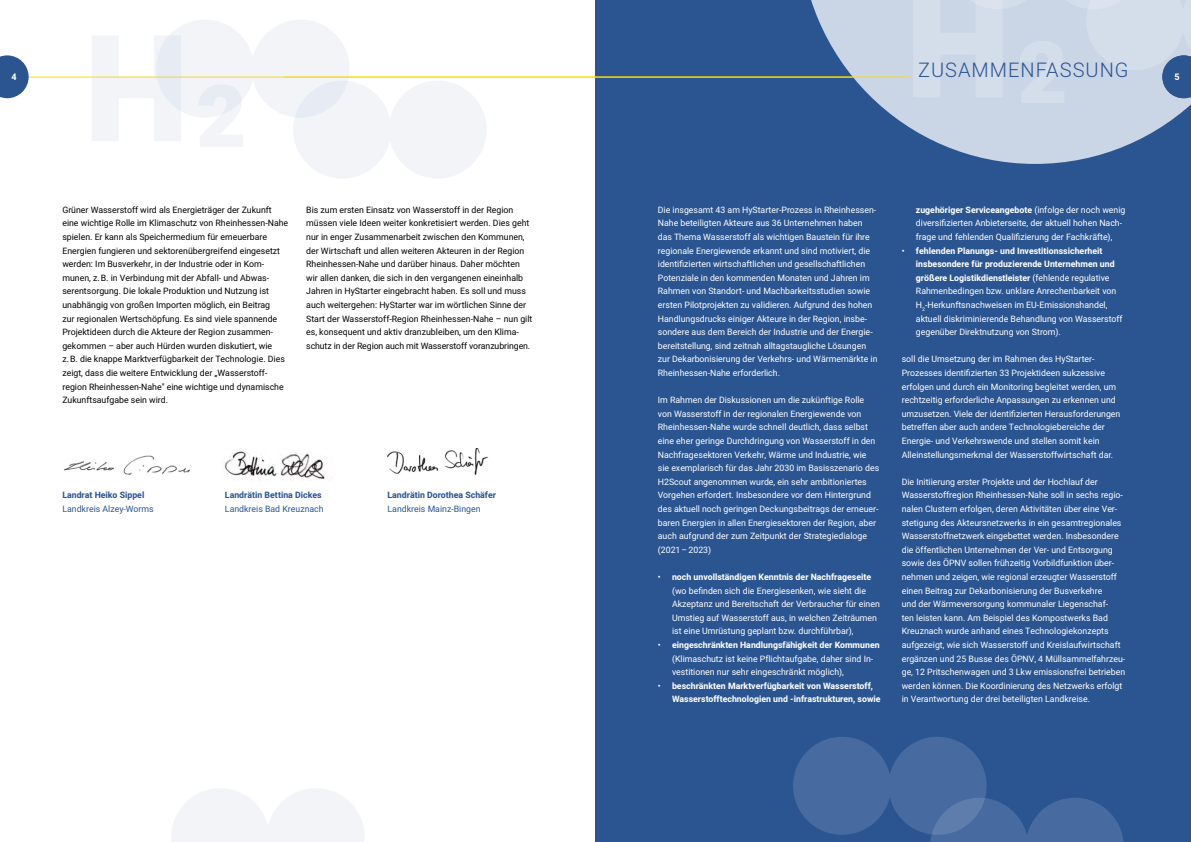
<style>
.page{position:relative;width:1191px;height:842px;background:#fff}
.page>*{position:absolute;margin:0;border:0;box-sizing:border-box;transform-origin:0 0}
.t1{font:300 20px "Heebo";letter-spacing:.05em;color:#2b5591}
.t2{font:700 9px "Heebo";color:#fff}
.t3{font:8.8px/13.6px "Heebo";color:#fff}
.t4{font:8.8px/13.6px "Heebo";color:#000}
.t5{font:700 8.8px/13.6px "Heebo";color:#fff}
.t6{font:700 8.8px "Heebo";color:#2b5591}
.t7{font:8.8px "Heebo";color:#2b5591}
.s1{font-weight:700}
.s2{font-weight:400}
</style>
<div class="page">
<img style="left:387px;top:448px;width:101px;height:27px">
<img style="left:224px;top:448px;width:101px;height:32px">
<img style="left:64px;top:455px;width:126px;height:20px">
<div style="left:595px;top:0;width:596px;height:842px;background:#2b5591"></div>
<svg style="left:799px;top:0;width:392px;height:164px;fill:#cad5e6"></svg>
<hr style="left:7px;top:77px;width:845px;height:1px;background:#fd0">
<svg style="left:0;top:55px;width:29px;height:43px"></svg>
<div style="left:913px;top:0;width:278px;height:103px;background:#cdd7e7"></div>
<div style="left:793px;top:737px;width:98px;height:98px;background:#476ba0;border-radius:50%"></div>
<div style="left:888px;top:737px;width:98px;height:98px;background:#476ba0;border-radius:50%"></div>
<svg style="left:930px;top:798px;width:193px;height:44px"></svg>
<svg style="left:171px;top:788px;width:194px;height:54px"></svg>
<hr style="left:283px;top:77px;width:627px;height:1px;background:#fd0">
<svg style="left:92px;top:35px;width:151px;height:112px"></svg>
<div style="left:156px;top:20px;width:98px;height:98px;background:#f2f4f8;border-radius:50%"></div>
<div style="left:251px;top:20px;width:98px;height:98px;background:#f2f4f8;border-radius:50%"></div>
<div style="left:293px;top:81px;width:98px;height:98px;background:#f2f4f8;border-radius:50%"></div>
<div style="left:388px;top:81px;width:99px;height:98px;background:#f2f4f8;border-radius:50%"></div>
<p class="t2" style="left:11px;top:70px;width:7px">4</p>
<h1 class="t1" style="left:918px;top:56px;width:212px">ZUSAMMENFASSUNG</h1>
<p class="t2" style="left:1174px;top:70px;width:7px">5</p>
<p class="t4" style="left:62px;top:203px;width:227px">Grüner Wasserstoff wird als Energieträger der Zukunft eine wichtige Rolle im Klimaschutz von Rheinhessen-Nahe spielen. Er kann als Speichermedium für erneuerbare Energien fungieren und sektorenübergreifend eingesetzt werden: Im Busverkehr, in der Industrie oder in Kom&shy;munen, z.B. in Verbindung mit der Abfall- und Abwas&shy;serentsorgung. Die lokale Produktion und Nutzung ist unabhängig von großen Importen möglich, ein Beitrag<br>zur regionalen Wertschöpfung. Es sind viele spannende Projektideen durch die Akteure der Region zusammen&shy;gekommen – aber auch Hürden wurden diskutiert, wie z.B. die knappe Marktverfügbarkeit der Technologie. Dies zeigt, dass die weitere Entwicklung der „Wasserstoff&shy;region Rheinhessen-Nahe" eine wichtige und dynamische Zukunftsaufgabe sein wird.</p>
<p class="t4" style="left:306px;top:203px;width:228px">Bis zum ersten Einsatz von Wasserstoff in der Region müssen viele Ideen weiter konkretisiert werden. Dies geht nur in enger Zusammenarbeit zwischen den Kommunen, der Wirtschaft und allen weiteren Akteuren in der Region Rheinhessen-Nahe und darüber hinaus. Daher möchten wir allen danken, die sich in den vergangenen eineinhalb Jahren in HyStarter eingebracht haben. Es soll und muss auch weitergehen: HyStarter war im wörtlichen Sinne der Start der Wasserstoff-Region Rheinhessen-Nahe – nun gilt es, konsequent und aktiv dranzubleiben, um den Klima&shy;schutz in der Region auch mit Wasserstoff voranzubringen.</p>
<p class="t6" style="left:62px;top:489px;width:83px">Landrat Heiko Sippel</p>
<p class="t7" style="left:62px;top:503px;width:93px">Landkreis Alzey-Worms</p>
<p class="t6" style="left:225px;top:489px;width:98px">Landrätin Bettina Dickes</p>
<p class="t7" style="left:225px;top:503px;width:100px">Landkreis Bad Kreuznach</p>
<p class="t6" style="left:387px;top:489px;width:110px">Landrätin Dorothea Schäfer</p>
<p class="t7" style="left:387px;top:503px;width:95px">Landkreis Mainz-Bingen</p>
<p class="t3" style="left:658px;top:203px;width:221px">Die insgesamt 43 am HyStarter-Prozess in Rheinhessen-Nahe beteiligten Akteure aus 36 Unternehmen haben das Thema Wasserstoff als wichtigen Baustein für ihre regionale Energiewende erkannt und sind motiviert, die identifizierten wirtschaftlichen und gesellschaftlichen Potenziale in den kommenden Monaten und Jahren im Rahmen von Standort- und Machbarkeitsstudien sowie ersten Pilotprojekten zu validieren. Aufgrund des hohen Handlungsdrucks einiger Akteure in der Region, insbe&shy;sondere aus dem Bereich der Industrie und der Energie&shy;bereitstellung, sind zeitnah alltagstaugliche Lösungen zur Dekarbonisierung der Verkehrs- und Wärmemärkte in Rheinhessen-Nahe erforderlich.</p>
<p class="t3" style="left:658px;top:393px;width:223px">Im Rahmen der Diskussionen um die zukünftige Rolle von Wasserstoff in der regionalen Energiewende von Rheinhessen-Nahe wurde schnell deutlich, dass selbst eine eher geringe Durchdringung von Wasserstoff in den Nachfragesektoren Verkehr, Wärme und Industrie, wie sie exemplarisch für das Jahr 2030 im Basisszenario des H2Scout angenommen wurde, ein sehr ambitioniertes Vorgehen erfordert. Insbesondere vor dem Hintergrund des aktuell noch geringen Deckungsbeitrags der erneuer&shy;baren Energien in allen Energiesektoren der Region, aber auch aufgrund der zum Zeitpunkt der Strategiedialoge (2021–2023)</p>
<p class="t3" style="left:672px;top:570px;width:209px;text-indent:-14px">• <span class="s1">noch unvollständigen Kenntnis der Nachfrageseite </span>(wo befinden sich die Energiesenken, wie sieht die Akzeptanz und Bereitschaft der Verbraucher für einen Umstieg auf Wasserstoff aus, in welchen Zeiträumen ist eine Umrüstung geplant bzw. durchführbar),</p>
<p class="t3" style="left:672px;top:638px;width:209px;text-indent:-14px">• <span class="s1">eingeschränkten Handlungsfähigkeit der Kommunen </span>(Klimaschutz ist keine Pflichtaufgabe, daher sind In&shy;vestitionen nur sehr eingeschränkt möglich),</p>
<p class="t5" style="left:672px;top:679px;width:210px;text-indent:-14px"><span class="s2">•</span> beschränkten Marktverfügbarkeit von Wasserstoff,<br>Wasserstofftechnologien und -infrastrukturen, sowie</p>
<p class="t3" style="left:916px;top:203px;width:211px"><span class="s1">zugehöriger Serviceangebote</span> (infolge der noch wenig diversifizierten Anbieterseite, der aktuell hohen Nach&shy;frage und fehlenden Qualifizierung der Fachkräfte),</p>
<p class="t3" style="left:916px;top:244px;width:208px;text-indent:-14px">• <span class="s1">fehlenden Planungs- und Investitionssicherheit insbesondere für produzierende Unternehmen und größere Logistikdienstleister</span> (fehlende regulative Rahmenbedingen bzw. unklare Anrechenbarkeit von H<sub>2</sub>-Herkunftsnachweisen im EU-Emissionshandel, aktuell diskriminierende Behandlung von Wasserstoff gegenüber Direktnutzung von Strom).</p>
<p class="t3" style="left:901px;top:352px;width:220px">soll die Umsetzung der im Rahmen des HyStarter-Prozesses identifizierten 33 Projektideen sukzessive erfolgen und durch ein Monitoring begleitet werden, um rechtzeitig erforderliche Anpassungen zu erkennen und umzusetzen. Viele der identifizierten Herausforderungen betreffen aber auch andere Technologiebereiche der Energie- und Verkehrswende und stellen somit kein Alleinstellungsmerkmal der Wasserstoffwirtschaft dar.</p>
<p class="t3" style="left:901px;top:475px;width:225px">Die Initiierung erster Projekte und der Hochlauf der Wasserstoffregion Rheinhessen-Nahe soll in sechs regio&shy;nalen Clustern erfolgen, deren Aktivitäten über eine Ver&shy;stetigung des Akteursnetzwerks in ein gesamtregionales Wasserstoffnetzwerk eingebettet werden. Insbesondere die öffentlichen Unternehmen der Ver- und Entsorgung sowie des ÖPNV sollen frühzeitig Vorbildfunktion über&shy;nehmen und zeigen, wie regional erzeugter Wasserstoff einen Beitrag zur Dekarbonisierung der Busverkehre<br>und der Wärmeversorgung kommunaler Liegenschaf-<br>ten leisten kann. Am Beispiel des Kompostwerks Bad Kreuznach wurde anhand eines Technologiekonzepts aufgezeigt, wie sich Wasserstoff und Kreislaufwirtschaft ergänzen und 25 Busse des ÖPNV, 4 Müllsammelfahrzeu&shy;ge, 12 Pritschenwagen und 3 Lkw emissionsfrei betrieben werden können. Die Koordinierung des Netzwerks erfolgt in Verantwortung der drei beteiligten Landkreise.</p>
</div>
